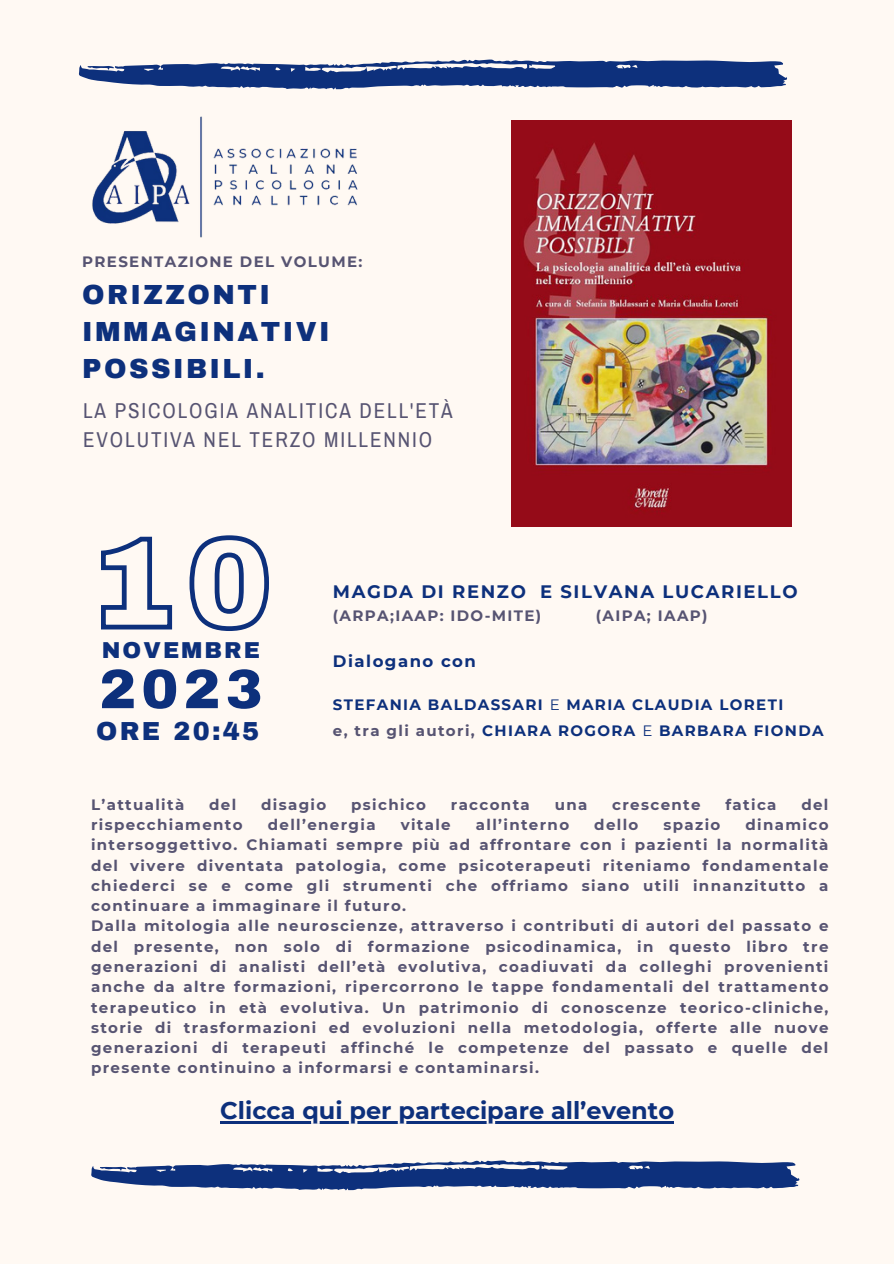
<style>
.page{position:relative;width:894px;height:1264px;background:#fff}
.page>*{position:absolute;margin:0;border:0;box-sizing:border-box;transform-origin:0 0}
.t1{font:900 55.5px "Archivo";color:#0d307c}
.t2{font:900 27px "Archivo";letter-spacing:.09em;color:#0d307c}
.t3{font:900 25.5px "Archivo";letter-spacing:.09em;color:#0d307c}
.t4{font:700 24px "Montserrat";color:#0d307c}
.t5{font:900 22.5px "Archivo";letter-spacing:.09em;color:#0d307c}
.t6{font:21px "Archivo Narrow";letter-spacing:.09em;color:#575472}
.t7{font:700 18px "Montserrat";letter-spacing:.09em;color:#0d307c}
.t8{font:700 16.5px "Montserrat";letter-spacing:.09em;color:#0d307c}
.t9{font:700 15px/20.2px "Montserrat";letter-spacing:.09em;color:#575472;text-align:justify}
.t10{font:700 15px "Montserrat";letter-spacing:.09em;color:#0d307c}
.s1{font-weight:400}
</style>
<div class="page">
<div style="left:0;top:0;width:893px;height:1263px;background:#fff9f3"></div>
<img style="left:92px;top:117px;width:266px;height:120px">
<svg style="left:78px;top:59px;width:709px;height:31px"></svg>
<svg style="left:91px;top:1160px;width:709px;height:30px"></svg>
<img style="left:511px;top:121px;width:280px;height:405px">
<svg style="left:101px;top:535px;width:168px;height:96px"></svg>
<hr style="left:220px;top:1120px;width:454px;height:3px;background:#0d307c">
<p class="t9" style="left:82px;top:252px;width:282px">PRESENTAZIONE DEL VOLUME:</p>
<p class="t2" style="left:82px;top:280px;width:189px">ORIZZONTI</p>
<p class="t2" style="left:82px;top:317px;width:249px">IMMAGINATIVI</p>
<p class="t2" style="left:82px;top:354px;width:184px">POSSIBILI.</p>
<p class="t6" style="left:83px;top:400px;width:371px">LA PSICOLOGIA ANALITICA DELL'ETÀ</p>
<p class="t6" style="left:83px;top:429px;width:350px">EVOLUTIVA NEL TERZO MILLENNIO</p>
<p class="t5" style="left:102px;top:637px;width:160px">NOVEMBRE</p>
<p class="t1" style="left:99px;top:659px;width:165px">2023</p>
<p class="t3" style="left:96px;top:718px;width:164px">ORE 20:45</p>
<p class="t7" style="left:333px;top:580px;width:194px">MAGDA DI RENZO</p>
<p class="t7" style="left:540px;top:580px;width:259px">E SILVANA LUCARIELLO</p>
<p class="t9" style="left:333px;top:606px;width:210px">(ARPA;IAAP: IDO-MITE)</p>
<p class="t9" style="left:595px;top:606px;width:113px">(AIPA; IAAP)</p>
<p class="t8" style="left:333px;top:650px;width:144px">Dialogano con</p>
<p class="t10" style="left:333px;top:695px;width:451px">STEFANIA BALDASSARI <span class="s1">E</span> MARIA CLAUDIA LORETI</p>
<p class="t10" style="left:482px;top:721px;width:343px">CHIARA ROGORA <span class="s1">E</span> BARBARA FIONDA</p>
<p class="t9" style="left:333px;top:720px;width:143px">e, tra gli autori,</p>
<p class="t9" style="left:91px;top:794px;width:95px">L’attualità</p>
<p class="t9" style="left:209px;top:794px;width:29px">del</p>
<p class="t9" style="left:261px;top:794px;width:67px">disagio</p>
<p class="t9" style="left:351px;top:794px;width:76px">psichico</p>
<p class="t9" style="left:451px;top:794px;width:80px">racconta</p>
<p class="t9" style="left:554px;top:794px;width:34px">una</p>
<p class="t9" style="left:612px;top:794px;width:90px">crescente</p>
<p class="t9" style="left:725px;top:794px;width:52px">fatica</p>
<p class="t9" style="left:801px;top:794px;width:29px">del</p>
<p class="t9" style="left:91px;top:814px;width:153px">rispecchiamento</p>
<p class="t9" style="left:268px;top:814px;width:109px">dell’energia</p>
<p class="t9" style="left:400px;top:814px;width:52px">vitale</p>
<p class="t9" style="left:475px;top:814px;width:95px">all’interno</p>
<p class="t9" style="left:594px;top:814px;width:46px">dello</p>
<p class="t9" style="left:663px;top:814px;width:58px">spazio</p>
<p class="t9" style="left:91px;top:814px;width:738px;text-indent:654px">dinamico intersoggettivo. Chiamati sempre più ad affrontare con i pazienti la normalità del vivere diventata patologia, come psicoterapeuti riteniamo fondamentale chiederci se e come gli strumenti che offriamo siano utili innanzitutto a continuare a immaginare il futuro.</p>
<p class="t9" style="left:91px;top:915px;width:738px">Dalla mitologia alle neuroscienze, attraverso i contributi di autori del passato e del presente, non solo di formazione psicodinamica, in questo libro tre generazioni di analisti dell’età evolutiva, coadiuvati da colleghi provenienti anche da altre formazioni, ripercorrono le tappe fondamentali del trattamento terapeutico in età evolutiva. Un patrimonio di conoscenze teorico-cliniche, storie di trasformazioni ed evoluzioni nella metodologia, offerte alle nuove generazioni di terapeuti affinché le competenze del passato e quelle del presente continuino a informarsi e contaminarsi.</p>
<p class="t4" style="left:220px;top:1095px;width:455px">Clicca qui per partecipare all’evento</p>
</div>
